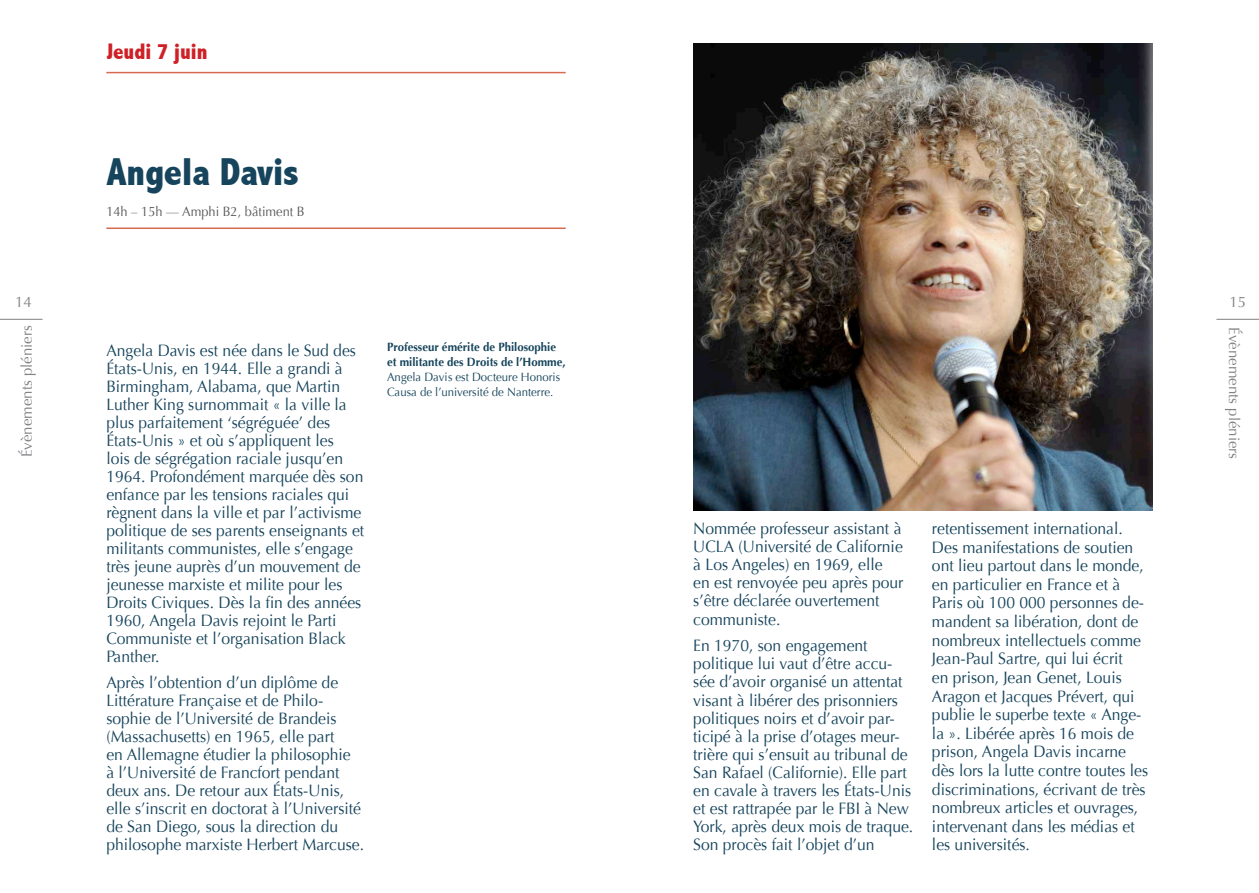
<style>
.page{position:relative;width:1259px;height:893px;background:#fff}
.page>*{position:absolute;margin:0;border:0;box-sizing:border-box;transform-origin:0 0}
.t1{font:800 condensed 39px "Abadi";color:#16445c}
.t2{font:800 condensed 22.5px "Abadi";color:#ce2027}
.t3{font:16.5px/18px "Optima";color:#16445c;scale:.95 1}
.t4{font:15px "Optima";color:#808184}
.t5{font:13.5px "Optima";color:#58585a;scale:.95 1}
.t6{font:700 12px/15px "Optima";color:#16445c;scale:.95 1}
.t7{font:12px/15px "Optima";color:#16445c;scale:.95 1}
</style>
<div class="page">
<hr style="left:0;top:319px;width:43px;height:1px;background:#808184">
<hr style="left:1216px;top:319px;width:43px;height:1px;background:#808184">
<hr style="left:106px;top:227px;width:460px;height:2px;background:#d96a52">
<hr style="left:106px;top:72px;width:460px;height:1px;background:#d96a52">
<img style="left:693px;top:43px;width:459px;height:467px">
<h2 class="t2" style="left:106px;top:38px;width:103px">Jeudi 7 juin</h2>
<h1 class="t1" style="left:106px;top:149px;width:194px">Angela Davis</h1>
<p class="t5" style="left:106px;top:204px;width:210px">14h – 15h — Amphi B2, bâtiment B</p>
<p class="t4" style="left:15px;top:293px;width:18px">14</p>
<p class="t4" style="left:1229px;top:293px;width:18px">15</p>
<p class="t4" style="left:18px;top:457px;width:133px;rotate:-90deg">Évènements pléniers</p>
<p class="t4" style="left:1243px;top:327px;width:133px;rotate:90deg">Évènements pléniers</p>
<p class="t6" style="left:387px;top:340px;width:189px">Professeur émérite de Philosophie et militante des Droits de l’Homme,</p>
<p class="t7" style="left:387px;top:370px;width:184px">Angela Davis est Docteure Honoris<br>Causa de l’université de Nanterre.</p>
<p class="t3" style="left:106px;top:342px;width:273px">Angela Davis est née dans le Sud des États-Unis, en 1944. Elle a grandi à Birmingham, Alabama, que Martin Luther King surnommait « la ville la plus parfaitement ‘ségréguée’ des États-Unis » et où s’appliquent les<br>lois de ségrégation raciale jusqu’en 1964. Profondément marquée dès son enfance par les tensions raciales qui règnent dans la ville et par l’activisme politique de ses parents enseignants et militants communistes, elle s’engage très jeune auprès d’un mouvement de jeunesse marxiste et milite pour les Droits Civiques. Dès la fin des années 1960, Angela Davis rejoint le Parti Communiste et l’organisation Black Panther.</p>
<p class="t3" style="left:106px;top:674px;width:273px">Après l’obtention d’un diplôme de Littérature Française et de Philo&shy;sophie de l’Université de Brandeis (Massachusetts) en 1965, elle part<br>en Allemagne étudier la philosophie<br>à l’Université de Francfort pendant deux ans. De retour aux États-Unis, elle s’inscrit en doctorat à l’Université de San Diego, sous la direction du philosophe marxiste Herbert Marcuse.</p>
<p class="t3" style="left:693px;top:519px;width:223px">Nommée professeur assistant à<br>UCLA (Université de Californie à Los Angeles) en 1969, elle<br>en est renvoyée peu après pour s’être déclarée ouvertement communiste.</p>
<p class="t3" style="left:693px;top:637px;width:233px">En 1970, son engagement politique lui vaut d’être accu&shy;sée d’avoir organisé un attentat visant à libérer des prisonniers politiques noirs et d’avoir par&shy;ticipé à la prise d’otages meur&shy;trière qui s’ensuit au tribunal de<br>San Rafael (Californie). Elle part en cavale à travers les États-Unis et est rattrapée par le FBI à New<br>York, après deux mois de traque.<br>Son procès fait l’objet d’un</p>
<p class="t3" style="left:932px;top:519px;width:229px;line-height:18.6px">retentissement international.<br>Des manifestations de soutien ont lieu partout dans le monde, en particulier en France et à<br>Paris où 100 000 personnes de&shy;mandent sa libération, dont de nombreux intellectuels comme<br>Jean-Paul Sartre, qui lui écrit<br>en prison, Jean Genet, Louis<br>Aragon et Jacques Prévert, qui publie le superbe texte « Ange&shy;la ». Libérée après 16 mois de prison, Angela Davis incarne dès lors la lutte contre toutes les discriminations, écrivant de très nombreux articles et ouvrages, intervenant dans les médias et les universités.</p>
</div>
